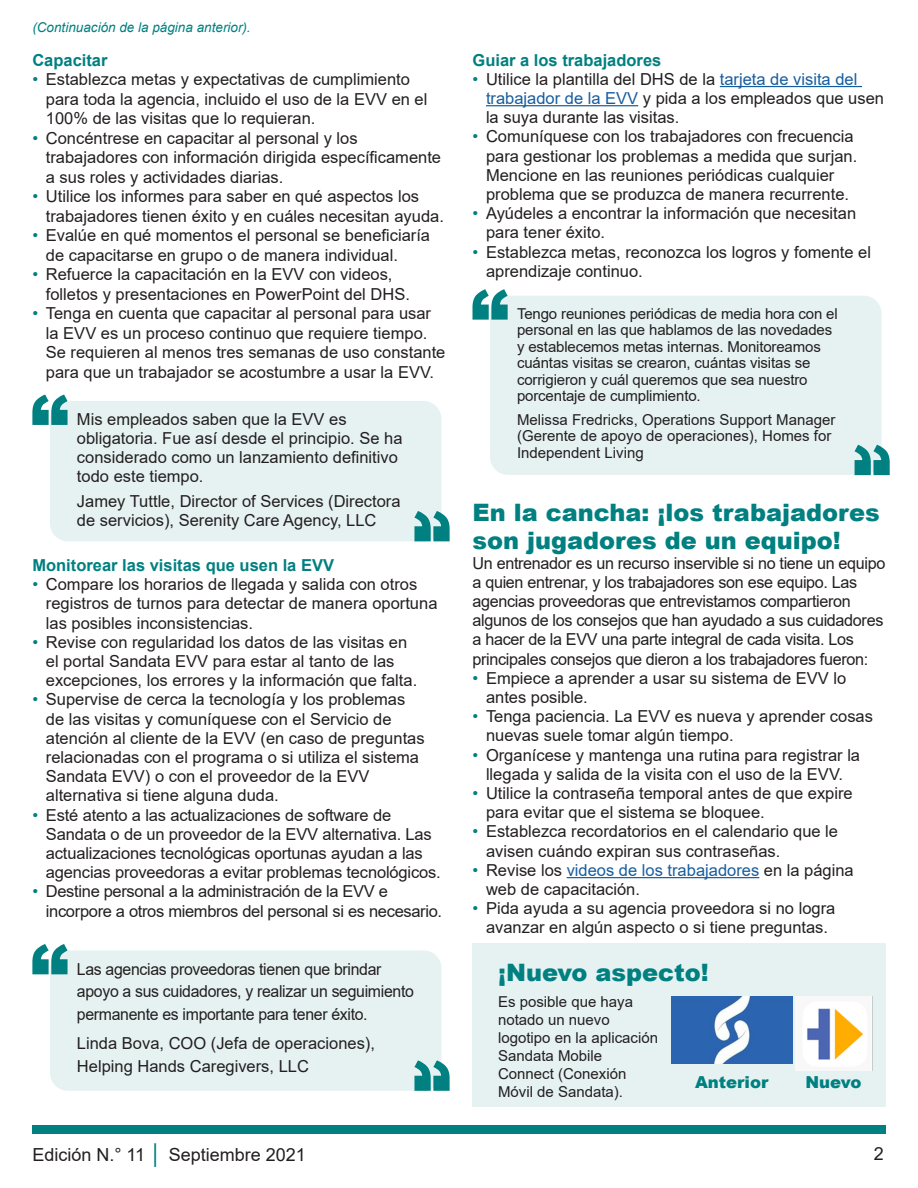
<style>
.page{position:relative;width:918px;height:1188px;background:#fff}
.page>*{position:absolute;margin:0;border:0;box-sizing:border-box;transform-origin:0 0}
.t1{font:900 24px/28.8px "Arial";color:#008080}
.t2{font:18px "Arial";color:#231f20}
.t3{font:16.5px/19.2px "Arial";color:#231f20}
.t4{font:16.5px/19.2px "Arial";letter-spacing:-.02em;color:#231f20}
.t5{font:16.5px/22.5px "Arial";letter-spacing:-.02em;color:#231f20;scale:.96 1}
.t6{font:700 16.5px "Arial";color:#008080}
.t7{font:900 16.5px "Arial";color:#008080}
.t8{font:15px/16.5px "Arial";letter-spacing:-.01em;color:#231f20}
.t9{font:italic 13.5px "Arial";color:#008080}
.s1{color:#008080}
.s2{color:#175d9e}
.s3{font-weight:900;font-size:19.5px;color:#008080}
</style>
<div class="page">
<div style="left:32px;top:1125px;width:854px;height:9px;background:#008080"></div>
<hr style="left:720px;top:86px;width:142px;height:1px;background:#175d9e">
<hr style="left:486px;top:105px;width:152px;height:1px;background:#175d9e">
<hr style="left:567px;top:877px;width:192px;height:1px;background:#175d9e">
<div style="left:50px;top:401px;width:391px;height:140px;background:#e6f2f2;border-radius:18px"></div>
<svg style="left:32px;top:394px;width:36px;height:31px"></svg>
<svg style="left:414px;top:511px;width:36px;height:30px"></svg>
<div style="left:50px;top:950px;width:391px;height:141px;background:#e6f2f2;border-radius:18px"></div>
<svg style="left:32px;top:944px;width:36px;height:30px"></svg>
<svg style="left:414px;top:1060px;width:36px;height:31px"></svg>
<div style="left:490px;top:296px;width:392px;height:179px;background:#e6f2f2;border-radius:18px"></div>
<svg style="left:472px;top:289px;width:36px;height:31px"></svg>
<svg style="left:855px;top:445px;width:35px;height:30px"></svg>
<div style="left:472px;top:944px;width:413px;height:163px;background:#e6f2f2"></div>
<img style="left:671px;top:996px;width:121px;height:68px">
<img style="left:796px;top:996px;width:77px;height:74px">
<p class="t9" style="left:32px;top:18px;width:220px">(Continuación de la página anterior).</p>
<p class="t6" style="left:32px;top:48px;width:77px">Capacitar</p>
<p class="t3" style="left:46px;top:69px;width:383px;text-indent:-14px"><span class="s1">•</span> Establezca metas y expectativas de cumplimiento para toda la agencia, incluido el uso de la EVV en el<br>100% de las visitas que lo requieran.</p>
<p class="t3" style="left:46px;top:128px;width:397px;text-indent:-14px"><span class="s1">•</span> Concéntrese en capacitar al personal y los trabajadores con información dirigida específicamente a sus roles y actividades diarias.</p>
<p class="t3" style="left:46px;top:186px;width:400px;text-indent:-14px"><span class="s1">•</span> Utilice los informes para saber en qué aspectos los trabajadores tienen éxito y en cuáles necesitan ayuda.</p>
<p class="t3" style="left:46px;top:225px;width:386px;text-indent:-14px"><span class="s1">•</span> Evalúe en qué momentos el personal se beneficiaría de capacitarse en grupo o de manera individual.</p>
<p class="t3" style="left:46px;top:264px;width:366px;text-indent:-14px"><span class="s1">•</span> Refuerce la capacitación en la EVV con videos, folletos y presentaciones en PowerPoint del DHS.</p>
<p class="t3" style="left:46px;top:303px;width:401px;text-indent:-14px"><span class="s1">•</span> Tenga en cuenta que capacitar al personal para usar la EVV es un proceso continuo que requiere tiempo.<br>Se requieren al menos tres semanas de uso constante para que un trabajador se acostumbre a usar la EVV.</p>
<p class="t3" style="left:77px;top:410px;width:327px;line-height:18.8px">Mis empleados saben que la EVV es obligatoria. Fue así desde el principio. Se ha considerado como un lanzamiento definitivo todo este tiempo.</p>
<p class="t3" style="left:77px;top:492px;width:325px;line-height:18.8px">Jamey Tuttle, Director of Services (Directora de servicios), Serenity Care Agency, LLC</p>
<p class="t6" style="left:32px;top:554px;width:303px">Monitorear las visitas que usen la EVV</p>
<p class="t3" style="left:46px;top:575px;width:393px;text-indent:-14px"><span class="s1">•</span> Compare los horarios de llegada y salida con otros registros de turnos para detectar de manera oportuna las posibles inconsistencias.</p>
<p class="t3" style="left:46px;top:632px;width:373px;text-indent:-14px"><span class="s1">•</span> Revise con regularidad los datos de las visitas en el portal Sandata EVV para estar al tanto de las excepciones, los errores y la información que falta.</p>
<p class="t3" style="left:46px;top:690px;width:380px;text-indent:-14px"><span class="s1">•</span> Supervise de cerca la tecnología y los problemas de las visitas y comuníquese con el Servicio de atención al cliente de la EVV (en caso de preguntas relacionadas con el programa o si utiliza el sistema Sandata EVV) o con el proveedor de la EVV alternativa si tiene alguna duda.</p>
<p class="t3" style="left:46px;top:805px;width:396px;text-indent:-14px"><span class="s1">•</span> Esté atento a las actualizaciones de software de Sandata o de un proveedor de la EVV alternativa. Las actualizaciones tecnológicas oportunas ayudan a las agencias proveedoras a evitar problemas tecnológicos.</p>
<p class="t4" style="left:46px;top:882px;width:398px;text-indent:-14px"><span class="s1">•</span> Destine personal a la administración de la EVV e incorpore a otros miembros del personal si es necesario.</p>
<p class="t5" style="left:77px;top:958px;width:352px">Las agencias proveedoras tienen que brindar apoyo a sus cuidadores, y realizar un seguimiento permanente es importante para tener éxito.</p>
<p class="t3" style="left:77px;top:1032px;width:300px;line-height:22.5px">Linda Bova, COO (Jefa de operaciones),<br>Helping Hands Caregivers, LLC</p>
<p class="t6" style="left:472px;top:48px;width:190px">Guiar a los trabajadores</p>
<p class="t3" style="left:486px;top:69px;width:400px;text-indent:-14px"><span class="s1">•</span> Utilice la plantilla del DHS de la <span class="s2">tarjeta de visita del trabajador de la EVV</span> y pida a los empleados que usen la suya durante las visitas.</p>
<p class="t3" style="left:486px;top:127px;width:373px;text-indent:-14px"><span class="s1">•</span> Comuníquese con los trabajadores con frecuencia para gestionar los problemas a medida que surjan.<br>Mencione en las reuniones periódicas cualquier problema que se produzca de manera recurrente.</p>
<p class="t3" style="left:486px;top:204px;width:372px;text-indent:-14px"><span class="s1">•</span> Ayúdeles a encontrar la información que necesitan para tener éxito.</p>
<p class="t3" style="left:486px;top:242px;width:387px;text-indent:-14px"><span class="s1">•</span> Establezca metas, reconozca los logros y fomente el aprendizaje continuo.</p>
<p class="t8" style="left:517px;top:305px;width:322px">Tengo reuniones periódicas de media hora con el personal en las que hablamos de las novedades y establecemos metas internas. Monitoreamos cuántas visitas se crearon, cuántas visitas se corrigieron y cuál queremos que sea nuestro porcentaje de cumplimiento.</p>
<p class="t8" style="left:517px;top:411px;width:320px">Melissa Fredricks, Operations Support Manager (Gerente de apoyo de operaciones), Homes for<br>Independent Living</p>
<h1 class="t1" style="left:472px;top:497px;width:409px">En la cancha: ¡los trabajadores son jugadores de un equipo!</h1>
<p class="t4" style="left:472px;top:553px;width:415px">Un entrenador es un recurso inservible si no tiene un equipo a quien entrenar, y los trabajadores son ese equipo. Las agencias proveedoras que entrevistamos compartieron algunos de los consejos que han ayudado a sus cuidadores a hacer de la EVV una parte integral de cada visita. Los principales consejos que dieron a los trabajadores fueron:</p>
<p class="t3" style="left:486px;top:668px;width:362px;text-indent:-14px"><span class="s1">•</span> Empiece a aprender a usar su sistema de EVV lo antes posible.</p>
<p class="t3" style="left:486px;top:707px;width:389px;text-indent:-14px"><span class="s1">•</span> Tenga paciencia. La EVV es nueva y aprender cosas nuevas suele tomar algún tiempo.</p>
<p class="t3" style="left:472px;top:745px;width:389px;text-align:center"><span class="s1">•</span> Organícese y mantenga una rutina para registrar la llegada y salida de la visita con el uso de la EVV.</p>
<p class="t3" style="left:486px;top:784px;width:368px;text-indent:-14px"><span class="s1">•</span> Utilice la contraseña temporal antes de que expire para evitar que el sistema se bloquee.</p>
<p class="t3" style="left:486px;top:822px;width:354px;text-indent:-14px"><span class="s1">•</span> Establezca recordatorios en el calendario que le avisen cuándo expiran sus contraseñas.</p>
<p class="t3" style="left:486px;top:860px;width:369px;text-indent:-14px"><span class="s1">•</span> Revise los <span class="s2">videos de los trabajadores</span> en la página web de capacitación.</p>
<p class="t3" style="left:472px;top:899px;width:364px;text-align:center"><span class="s1">•</span> Pida ayuda a su agencia proveedora si no logra avanzar en algún aspecto o si tiene preguntas.</p>
<h1 class="t1" style="left:498px;top:957px;width:212px">¡Nuevo aspecto!</h1>
<p class="t8" style="left:498px;top:993px;width:162px;line-height:18px">Es posible que haya notado un nuevo logotipo en la aplicación<br>Sandata Mobile<br>Connect (Conexión<br>Móvil de Sandata).</p>
<p class="t7" style="left:695px;top:1070px;width:75px">Anterior</p>
<p class="t7" style="left:806px;top:1070px;width:57px">Nuevo</p>
<p class="t2" style="left:32px;top:1142px;width:275px">Edición N.° 11 <span class="s3">│</span> Septiembre 2021</p>
<p class="t2" style="left:874px;top:1141px;width:12px">2</p>
</div>
